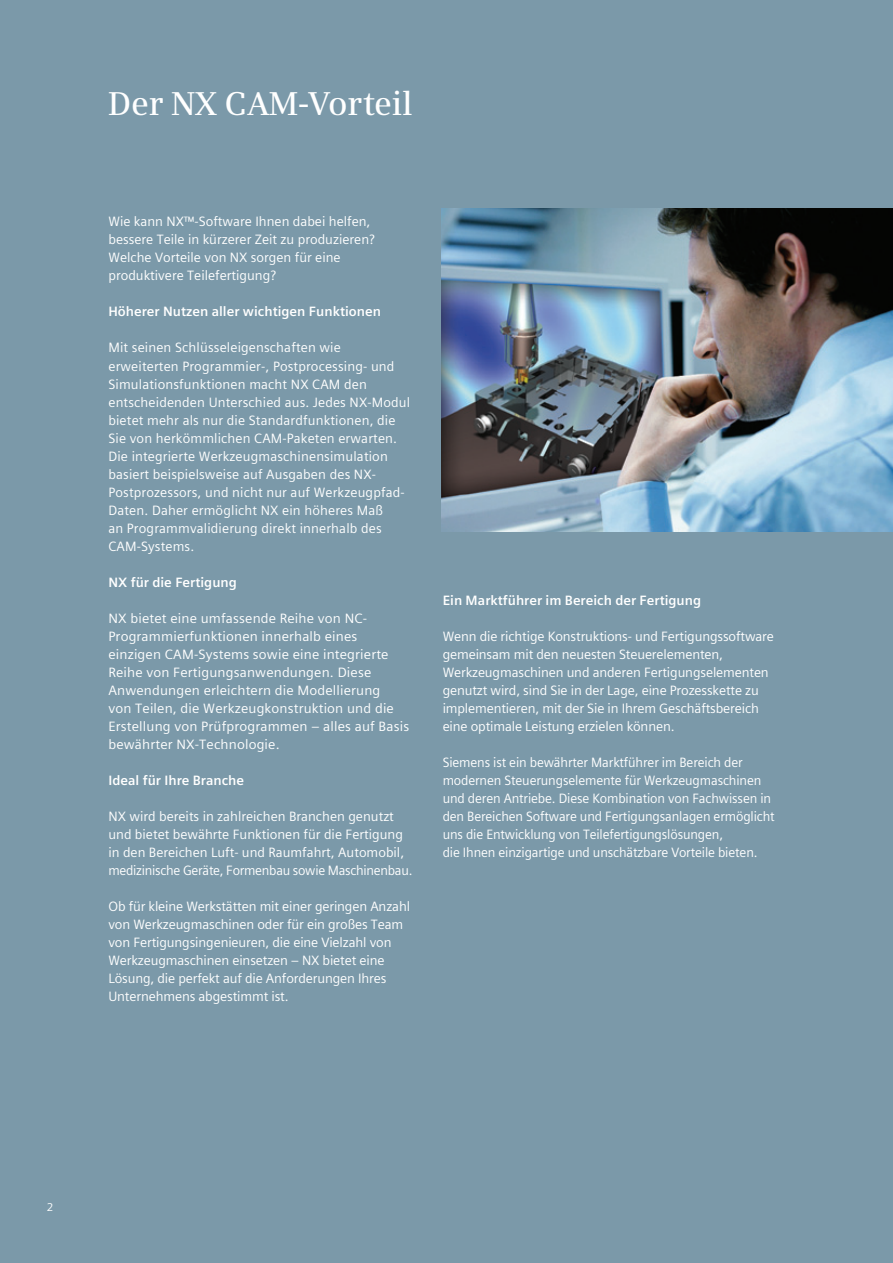
<style>
.page{position:relative;width:893px;height:1263px;background:#7b99a9}
.page>*{position:absolute;margin:0;border:0;box-sizing:border-box;transform-origin:0 0}
.inside_cover_headlin{font:600 33px "Siemens Serif";letter-spacing:-.01em;color:#fff}
.inside_cover_text{font:13.5px/18px "Siemens Sans Global";color:#fff}
.inside_cover_subhead{font:700 13.5px "Siemens Sans Global";color:#fff}
._04__Marginal_notes{font:11.25px "Siemens Sans Global";color:#fff}
</style>
<div class="page">
<img style="left:442px;top:208px;width:451px;height:324px">
<p class="inside_cover_headlin" style="left:108px;top:84px;width:306px">Der NX CAM-Vorteil</p>
<p class="inside_cover_text" style="left:108px;top:213px;width:268px">Wie kann NX™-Software Ihnen dabei helfen, bessere Teile in kürzerer Zeit zu produzieren?<br>Welche Vorteile von NX sorgen für eine produktivere Teilefertigung?</p>
<p class="inside_cover_subhead" style="left:108px;top:301px;width:274px">Höherer Nutzen aller wichtigen Funktionen</p>
<p class="inside_cover_text" style="left:108px;top:339px;width:303px">Mit seinen Schlüsseleigenschaften wie erweiterten Programmier-, Postprocessing- und Simulationsfunktionen macht NX CAM den entscheidenden Unterschied aus. Jedes NX-Modul bietet mehr als nur die Standardfunktionen, die Sie von herkömmlichen CAM-Paketen erwarten.<br>Die integrierte Werkzeugmaschinensimulation basiert beispielsweise auf Ausgaben des NX-Postprozessors, und nicht nur auf Werkzeugpfad-Daten. Daher ermöglicht NX ein höheres Maß<br>an Programmvalidierung direkt innerhalb des CAM-Systems.</p>
<p class="inside_cover_subhead" style="left:108px;top:571px;width:130px">NX für die Fertigung</p>
<p class="inside_cover_text" style="left:108px;top:609px;width:302px">NX bietet eine umfassende Reihe von NC-Programmierfunktionen innerhalb eines einzigen CAM-Systems sowie eine integrierte Reihe von Fertigungsanwendungen. Diese Anwendungen erleichtern die Modellierung<br>von Teilen, die Werkzeugkonstruktion und die Erstellung von Prüfprogrammen – alles auf Basis bewährter NX-Technologie.</p>
<p class="inside_cover_subhead" style="left:108px;top:769px;width:137px">Ideal für Ihre Branche</p>
<p class="inside_cover_text" style="left:108px;top:807px;width:306px">NX wird bereits in zahlreichen Branchen genutzt und bietet bewährte Funktionen für die Fertigung in den Bereichen Luft- und Raumfahrt, Automobil, medizinische Geräte, Formenbau sowie Maschinenbau.</p>
<p class="inside_cover_text" style="left:108px;top:897px;width:303px">Ob für kleine Werkstätten mit einer geringen Anzahl von Werkzeugmaschinen oder für ein großes Team von Fertigungsingenieuren, die eine Vielzahl von Werkzeugmaschinen einsetzen – NX bietet eine Lösung, die perfekt auf die Anforderungen Ihres Unternehmens abgestimmt ist.</p>
<p class="inside_cover_subhead" style="left:443px;top:590px;width:260px">Ein Marktführer im Bereich der Fertigung</p>
<p class="inside_cover_text" style="left:443px;top:627px;width:333px">Wenn die richtige Konstruktions- und Fertigungssoftware gemeinsam mit den neuesten Steuerelementen, Werkzeugmaschinen und anderen Fertigungselementen genutzt wird, sind Sie in der Lage, eine Prozesskette zu implementieren, mit der Sie in Ihrem Geschäftsbereich eine optimale Leistung erzielen können.</p>
<p class="inside_cover_text" style="left:443px;top:753px;width:334px">Siemens ist ein bewährter Marktführer im Bereich der modernen Steuerungselemente für Werkzeugmaschinen und deren Antriebe. Diese Kombination von Fachwissen in den Bereichen Software und Fertigungsanlagen ermöglicht uns die Entwicklung von Teilefertigungslösungen,<br>die Ihnen einzigartige und unschätzbare Vorteile bieten.</p>
<p class="_04__Marginal_notes" style="left:47px;top:1199px;width:8px">2</p>
</div>
